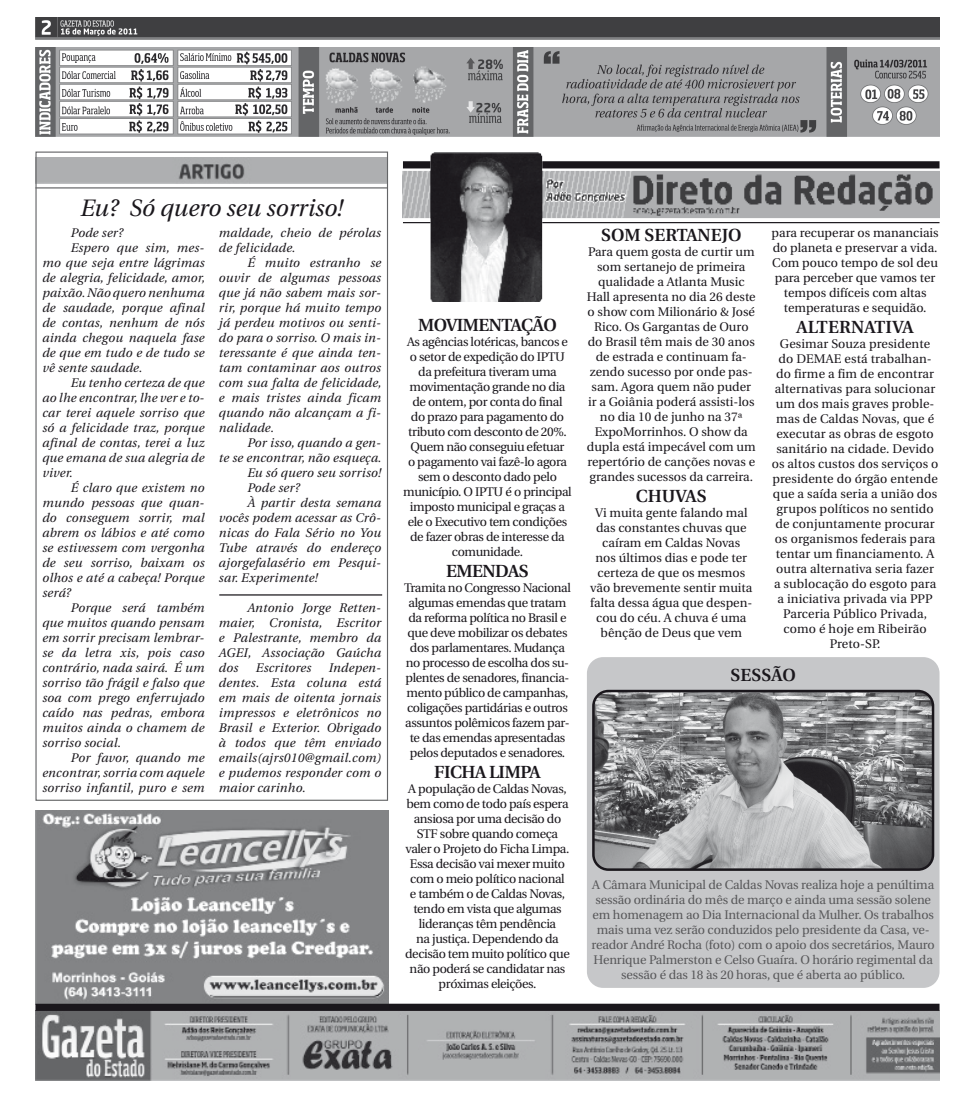
<style>
.page{position:relative;width:975px;height:1099px;background:#fff}
.page>*{position:absolute;margin:0;border:0;box-sizing:border-box;transform-origin:0 0}
.Título_Artigos{font:italic 23.75px "Utopia";color:#1a171c}
.Corpo_de_Texto{font:600 17.5px "Utopia";letter-spacing:-.03em;color:#1a171c}
.Corpo_de_Texto-2{font:600 17.5px "Utopia";color:#1a171c}
.Corpo_de_Texto-3{font:600 17.5px "Utopia";letter-spacing:.01em;color:#1a171c}
.Corpo_de_Texto-4{font:italic 12.5px/15px "Utopia";letter-spacing:.02em;color:#1a171c;text-align:justify}
.Corpo_de_Texto-5{font:12.5px/15px "Utopia";color:#1a171c;text-align:center}
.Corpo_de_Texto-6{font:12.5px/15px "Utopia";letter-spacing:-.03em;color:#1a171c;text-align:center}
.Corpo_de_Texto-7{font:12.5px/15px "Utopia";letter-spacing:-.01em;color:#58585a;text-align:center}
</style>
<div class="page">
<img style="left:35px;top:811px;width:353px;height:192px">
<img style="left:403px;top:153px;width:536px;height:148px">
<img style="left:37px;top:157px;width:349px;height:27px">
<hr style="left:35px;top:187px;width:352px;height:1px;background:#646567">
<img style="left:35px;top:1010px;width:904px;height:70px">
<img style="left:35px;top:48px;width:904px;height:88px">
<img style="left:35px;top:18px;width:904px;height:22px">
<div style="left:35px;top:1003px;width:904px;height:7px;background:#1a171c"></div>
<hr style="left:219px;top:594px;width:163px;height:1px;background:#1a171c">
<div style="left:588px;top:658px;width:350px;height:328px;background:#c6c7c9;border-radius:15px"></div>
<div style="left:587px;top:657px;width:352px;height:330px;border:2px solid #c6c7c9;border-radius:15px"></div>
<img style="left:594px;top:692px;width:338px;height:177px">
<div style="left:592px;top:689px;width:342px;height:181px;border:2px solid #1a171c;border-radius:15px"></div>
<p class="Título_Artigos" style="left:80px;top:194px;width:264px">Eu? Só quero seu sorriso!</p>
<p class="Corpo_de_Texto-4" style="left:71px;top:226px;width:54px">Pode ser?</p>
<p class="Corpo_de_Texto-4" style="left:42px;top:241px;width:164px;text-indent:28px">Espero que sim, mes&shy;mo que seja entre lágrimas de alegria, felicidade, amor, paixão. Não quero nenhuma de saudade, porque afinal de contas, nenhum de nós ainda chegou naquela fase de que em tudo e de tudo se vê sente saudade.</p>
<p class="Corpo_de_Texto-4" style="left:42px;top:376px;width:164px;text-indent:28px">Eu tenho certeza de que ao lhe encontrar, lhe ver e to&shy;car terei aquele sorriso que só a felicidade traz, porque afinal de contas, terei a luz que emana de sua alegria de viver.</p>
<p class="Corpo_de_Texto-4" style="left:42px;top:481px;width:164px;text-indent:28px">É claro que existem no mundo pessoas que quan&shy;do conseguem sorrir, mal abrem os lábios e até como se estivessem com vergonha de seu sorriso, baixam os olhos e até a cabeça! Porque será?</p>
<p class="Corpo_de_Texto-4" style="left:42px;top:601px;width:164px;text-indent:28px">Porque será também que muitos quando pensam em sorrir precisam lembrar&shy;se da letra xis, pois caso contrário, nada sairá. É um sorriso tão frágil e falso que soa com prego enferrujado caído nas pedras, embora muitos ainda o chamem de sorriso social.</p>
<p class="Corpo_de_Texto-4" style="left:42px;top:751px;width:164px;text-indent:28px">Por favor, quando me encontrar, sorria com aquele sorriso infantil, puro e sem</p>
<p class="Corpo_de_Texto-4" style="left:219px;top:226px;width:164px">maldade, cheio de pérolas de felicidade.</p>
<p class="Corpo_de_Texto-4" style="left:219px;top:256px;width:164px;text-indent:28px">É muito estranho se ouvir de algumas pessoas que já não sabem mais sor&shy;rir, porque há muito tempo já perdeu motivos ou senti&shy;do para o sorriso. O mais in&shy;teressante é que ainda ten&shy;tam contaminar aos outros com sua falta de felicidade, e mais tristes ainda ficam quando não alcançam a fi&shy;nalidade.</p>
<p class="Corpo_de_Texto-4" style="left:247px;top:436px;width:135px">Por isso, quando a gen-</p>
<p class="Corpo_de_Texto-4" style="left:219px;top:451px;width:164px">te se encontrar, não esqueça.</p>
<p class="Corpo_de_Texto-4" style="left:247px;top:466px;width:135px">Eu só quero seu sorriso!</p>
<p class="Corpo_de_Texto-4" style="left:247px;top:481px;width:54px">Pode ser?</p>
<p class="Corpo_de_Texto-4" style="left:247px;top:496px;width:135px">À partir desta semana</p>
<p class="Corpo_de_Texto-4" style="left:219px;top:511px;width:164px">vocês podem acessar as Crô-</p>
<p class="Corpo_de_Texto-4" style="left:219px;top:526px;width:164px">nicas do Fala Sério no You</p>
<p class="Corpo_de_Texto-4" style="left:219px;top:541px;width:164px">Tube através do endereço</p>
<p class="Corpo_de_Texto-4" style="left:219px;top:556px;width:164px">ajorgefalasério em Pesqui-</p>
<p class="Corpo_de_Texto-4" style="left:219px;top:571px;width:100px">sar. Experimente!</p>
<p class="Corpo_de_Texto-4" style="left:219px;top:601px;width:164px;text-indent:28px">Antonio Jorge Retten&shy;maier, Cronista, Escritor e Palestrante, membro da AGEI, Associação Gaúcha dos</p>
<p class="Corpo_de_Texto-4" style="left:219px;top:661px;width:164px;text-indent:110px">Indepen&shy;dentes. Esta coluna está em mais de oitenta jornais impressos e eletrônicos no Brasil e Exterior. Obrigado à todos que têm enviado emails(ajrs010@gmail.com) e pudemos responder com o maior carinho.</p>
<p class="Corpo_de_Texto-4" style="left:256px;top:661px;width:57px">Escritores</p>
<p class="Corpo_de_Texto" style="left:418px;top:315px;width:140px">MOVIMENTAÇÃO</p>
<p class="Corpo_de_Texto-6" style="left:403px;top:334px;width:170px">As agências lotéricas, bancos e o setor de expedição do IPTU da prefeitura tiveram uma movimentação grande no dia de ontem, por conta do final<br>do prazo para pagamento do tributo com desconto de 20%.<br>Quem não conseguiu efetuar<br>o pagamento vai fazê-lo agora sem o desconto dado pelo município. O IPTU é o principal imposto municipal e graças a ele o Executivo tem condições de fazer obras de interesse da comunidade.</p>
<p class="Corpo_de_Texto" style="left:446px;top:561px;width:84px">EMENDAS</p>
<p class="Corpo_de_Texto-6" style="left:404px;top:580px;width:168px">Tramita no Congresso Nacional algumas emendas que tratam da reforma política no Brasil e que deve mobilizar os debates dos parlamentares. Mudança no processo de escolha dos su&shy;plentes de senadores, financia&shy;mento público de campanhas, coligações partidárias e outros assuntos polêmicos fazem par&shy;te das emendas apresentadas pelos deputados e senadores.</p>
<p class="Corpo_de_Texto" style="left:434px;top:762px;width:108px">FICHA LIMPA</p>
<p class="Corpo_de_Texto-6" style="left:405px;top:781px;width:166px">A população de Caldas Novas, bem como de todo país espera ansiosa por uma decisão do<br>STF sobre quando começa valer o Projeto do Ficha Limpa.<br>Essa decisão vai mexer muito com o meio político nacional<br>e também o de Caldas Novas, tendo em vista que algumas lideranças têm pendência<br>na justiça. Dependendo da decisão tem muito político que não poderá se candidatar nas próximas eleições.</p>
<p class="Corpo_de_Texto-5" style="left:771px;top:226px;width:169px">para recuperar os mananciais do planeta e preservar a vida.<br>Com pouco tempo de sol deu para perceber que vamos ter tempos difíceis com altas temperaturas e sequidão.</p>
<h2 class="Corpo_de_Texto-3" style="left:796px;top:317px;width:118px">ALTERNATIVA</h2>
<p class="Corpo_de_Texto-5" style="left:771px;top:337px;width:168px">Gesimar Souza presidente do DEMAE está trabalhan&shy;do firme a fim de encontrar alternativas para solucionar um dos mais graves proble&shy;mas de Caldas Novas, que é executar as obras de esgoto sanitário na cidade. Devido os altos custos dos serviços o presidente do órgão entende que a saída seria a união dos grupos políticos no sentido de conjuntamente procurar os organismos federais para tentar um financiamento. A outra alternativa seria fazer a sublocação do esgoto para a iniciativa privada via PPP<br>Parceria Público Privada, como é hoje em Ribeirão<br>Preto-SP.</p>
<p class="Corpo_de_Texto" style="left:730px;top:665px;width:67px">SESSÃO</p>
<h2 class="Corpo_de_Texto-2" style="left:601px;top:225px;width:142px">SOM SERTANEJO</h2>
<p class="Corpo_de_Texto-5" style="left:587px;top:244px;width:170px">Para quem gosta de curtir um som sertanejo de primeira qualidade a Atlanta Music<br>Hall apresenta no dia 26 deste o show com Milionário &amp; José<br>Rico. Os Gargantas de Ouro do Brasil têm mais de 30 anos de estrada e continuam fa&shy;zendo sucesso por onde pas&shy;sam. Agora quem não puder ir a Goiânia poderá assisti-los no dia 10 de junho na 37ª<br>ExpoMorrinhos. O show da dupla está impecável com um repertório de canções novas e grandes sucessos da carreira.</p>
<h2 class="Corpo_de_Texto" style="left:635px;top:486px;width:72px">CHUVAS</h2>
<p class="Corpo_de_Texto-5" style="left:590px;top:505px;width:164px">Vi muita gente falando mal das constantes chuvas que caíram em Caldas Novas<br>nos últimos dias e pode ter certeza de que os mesmos vão brevemente sentir muita falta dessa água que despen&shy;cou do céu. A chuva é uma bênção de Deus que vem</p>
<p class="Corpo_de_Texto-7" style="left:591px;top:877px;width:344px">A Câmara Municipal de Caldas Novas realiza hoje a penúltima sessão ordinária do mês de março e ainda uma sessão solene em homenagem ao Dia Internacional da Mulher. Os trabalhos mais uma vez serão conduzidos pelo presidente da Casa, ve&shy;reador André Rocha (foto) com o apoio dos secretários, Mauro Henrique Palmerston e Celso Guaíra. O horário regimental da sessão é das 18 às 20 horas, que é aberta ao público.</p>
</div>
